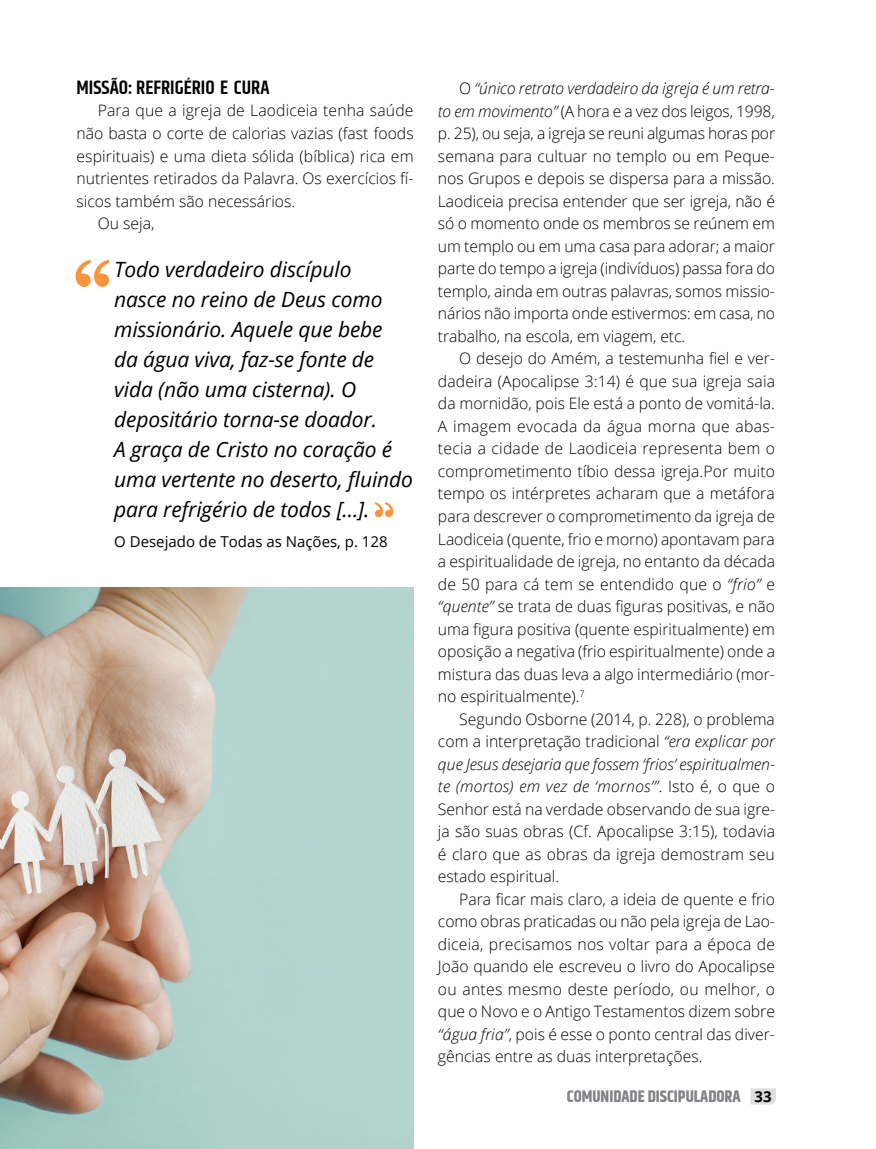
<style>
.page{position:relative;width:876px;height:1149px;background:#fff}
.page>*{position:absolute;margin:0;border:0;box-sizing:border-box;transform-origin:0 0}
.t1{font:italic 21px/30px "Open Sans";letter-spacing:-.005em;color:#000}
.t2{font:600 19.5px "Khand";color:#000}
.t3{font:700 16.5px "Khand";color:#808285}
.t4{font:300 15.75px/22.5px "Open Sans";color:#000;text-align:justify}
.t5{font:15px "Open Sans";color:#000}
.s1{font-style:italic}
.s2{font-family:"Open Sans";font-size:15px;color:#000}
</style>
<div class="page">
<img style="left:0;top:587px;width:414px;height:561px">
<svg style="left:750px;top:1088px;width:26px;height:16px"></svg>
<svg style="left:375px;top:502px;width:18px;height:15px"></svg>
<svg style="left:76px;top:260px;width:33px;height:27px"></svg>
<p class="t2" style="left:77px;top:74px;width:195px">MISSÃO: REFRIGÉRIO E CURA</p>
<p class="t4" style="left:98px;top:99px;width:317px">Para que a igreja de Laodiceia tenha saúde</p>
<p class="t4" style="left:77px;top:122px;width:339px">não basta o corte de calorias vazias (fast foods</p>
<p class="t4" style="left:77px;top:144px;width:339px">espirituais) e uma dieta sólida (bíblica) rica em</p>
<p class="t4" style="left:77px;top:167px;width:338px">nutrientes retirados da Palavra. Os exercícios fí-</p>
<p class="t4" style="left:77px;top:189px;width:220px">sicos também são necessários.</p>
<p class="t4" style="left:98px;top:212px;width:58px">Ou seja,</p>
<p class="t1" style="left:114px;top:254px;width:300px">Todo verdadeiro discípulo<br>nasce no reino de Deus como missionário. Aquele que bebe<br>da água viva, faz-se fonte de vida (não uma cisterna). O depositário torna-se doador.<br>A graça de Cristo no coração é uma vertente no deserto, fluindo para refrigério de todos [...].</p>
<p class="t5" style="left:114px;top:531px;width:275px">O Desejado de Todas as Nações, p. 128</p>
<p class="t4" style="left:438px;top:77px;width:339px;text-indent:21px">O <span class="s1">“único retrato verdadeiro da igreja é um retra&shy;to em movimento”</span> (A hora e a vez dos leigos, 1998, p. 25), ou seja, a igreja se reuni algumas horas por semana para cultuar no templo ou em Peque&shy;nos Grupos e depois se dispersa para a missão.<br>Laodiceia precisa entender que ser igreja, não é só o momento onde os membros se reúnem em um templo ou em uma casa para adorar; a maior parte do tempo a igreja (indivíduos) passa fora do templo, ainda em outras palavras, somos missio&shy;nários não importa onde estivermos: em casa, no trabalho, na escola, em viagem, etc.</p>
<p class="t4" style="left:438px;top:347px;width:339px;text-indent:21px">O desejo do Amém, a testemunha fiel e ver&shy;dadeira (Apocalipse 3:14) é que sua igreja saia da mornidão, pois Ele está a ponto de vomitá-la.<br>A imagem evocada da água morna que abas&shy;tecia a cidade de Laodiceia representa bem o comprometimento tíbio dessa igreja.Por muito tempo os intérpretes acharam que a metáfora para descrever o comprometimento da igreja de Laodiceia (quente, frio e morno) apontavam para a espiritualidade de igreja, no entanto da década de 50 para cá tem se entendido que o <span class="s1">“frio”</span> e <span class="s1">“quente”</span> se trata de duas figuras positivas, e não uma figura positiva (quente espiritualmente) em oposição a negativa (frio espiritualmente) onde a mistura das duas leva a algo intermediário (mor&shy;no espiritualmente).<sup>7</sup></p>
<p class="t4" style="left:438px;top:707px;width:339px;text-indent:21px">Segundo Osborne (2014, p. 228), o problema com a interpretação tradicional <span class="s1">“era explicar por que Jesus desejaria que fossem ‘frios’ espiritualmen&shy;te (mortos) em vez de ‘mornos’”</span>. Isto é, o que o Senhor está na verdade observando de sua igre&shy;ja são suas obras (Cf. Apocalipse 3:15), todavia é claro que as obras da igreja demostram seu estado espiritual.</p>
<p class="t4" style="left:438px;top:887px;width:339px;text-indent:21px">Para ficar mais claro, a ideia de quente e frio como obras praticadas ou não pela igreja de Lao&shy;diceia, precisamos nos voltar para a época de João quando ele escreveu o livro do Apocalipse ou antes mesmo deste período, ou melhor, o que o Novo e o Antigo Testamentos dizem sobre <span class="s1">“água fria”</span>, pois é esse o ponto central das diver&shy;gências entre as duas interpretações.</p>
<p class="t3" style="left:567px;top:1084px;width:206px">COMUNIDADE DISCIPULADORA <span class="s2">33</span></p>
</div>
